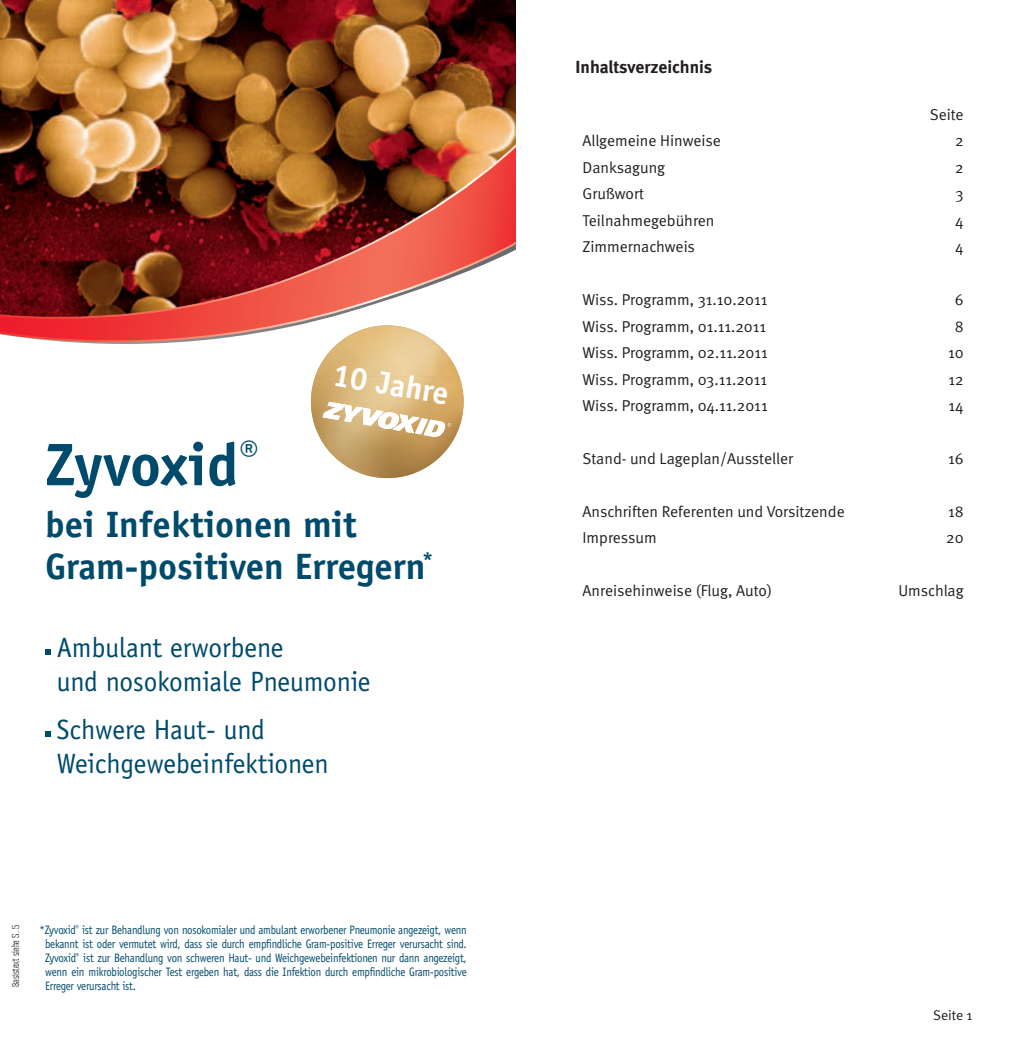
<style>
.page{position:relative;width:1032px;height:1042px;background:#fff}
.page>*{position:absolute;margin:0;border:0;box-sizing:border-box;transform-origin:0 0}
.t1{font:700 60.2px "Officina Sans";letter-spacing:-.01em;color:#004b6c}
.t2{font:700 36.75px/42px "Officina Sans";color:#004b6c}
.t3{font:700 31.68px "Officina Sans";color:#fff}
.t4{font:28px/33.6px "Officina Sans";color:#004b6c}
.t5{font:700 17.5px "Meta";color:#231f20}
.t6{font:15.75px "Meta Normal";color:#231f20}
.t7{font:14px "Meta Normal";color:#231f20}
.t8{font:12.25px/14px "Officina Sans";letter-spacing:-.02em;color:#004b6c;text-align:justify;scale:.88 1}
.t9{font:300 10.5px "Offline";color:#231f20}
</style>
<div class="page">
<img style="left:315px;top:360px;width:144px;height:16px">
<img style="left:311px;top:376px;width:153px;height:51px">
<img style="left:315px;top:427px;width:144px;height:51px">
<svg style="left:322px;top:402px;width:129px;height:40px"></svg>
<svg style="left:45px;top:649px;width:6px;height:5px"></svg>
<svg style="left:45px;top:731px;width:6px;height:5px"></svg>
<img style="left:0;top:0;width:516px;height:127px">
<svg style="left:0;top:127px;width:516px;height:233px;background:#a75e4b"></svg>
<h3 class="t3" style="left:336px;top:354px;width:119px;rotate:10deg">10 Jahre</h3>
<h1 class="t1" style="left:45px;top:427px;width:214px">Zyvoxid<sup>®</sup></h1>
<h2 class="t2" style="left:45px;top:503px;width:390px">bei Infektionen mit<br>Gram-positiven Erregern<sup>*</sup></h2>
<h3 class="t4" style="left:57px;top:631px;width:315px">Ambulant erworbene<br>und nosokomiale Pneumonie</h3>
<h3 class="t4" style="left:57px;top:713px;width:273px">Schwere Haut- und<br>Weichgewebeinfektionen</h3>
<p class="t9" style="left:10px;top:987px;width:64px;rotate:-90deg">Basistext siehe S. 5</p>
<p class="t8" style="left:45px;top:923px;width:481px;text-indent:-5px">*Zyvoxid<sup>®</sup> ist zur Behandlung von nosokomialer und ambulant erworbener Pneumonie angezeigt, wenn bekannt ist oder vermutet wird, dass sie durch empfindliche Gram-positive Erreger verursacht sind.<br>Zyvoxid<sup>®</sup> ist zur Behandlung von schweren Haut- und Weichgewebeinfektionen nur dann angezeigt, wenn ein mikrobiologischer Test ergeben hat, dass die Infektion durch empfindliche Gram-positive Erreger verursacht ist.</p>
<h3 class="t5" style="left:575px;top:57px;width:138px">Inhaltsverzeichnis</h3>
<p class="t6" style="left:930px;top:105px;width:35px">Seite</p>
<p class="t6" style="left:582px;top:132px;width:140px">Allgemeine Hinweise</p>
<p class="t6" style="left:955px;top:132px;width:10px">2</p>
<p class="t6" style="left:582px;top:158px;width:84px">Danksagung</p>
<p class="t6" style="left:955px;top:158px;width:10px">2</p>
<p class="t6" style="left:582px;top:185px;width:63px">Grußwort</p>
<p class="t6" style="left:955px;top:185px;width:10px">3</p>
<p class="t6" style="left:582px;top:211px;width:134px">Teilnahmegebühren</p>
<p class="t6" style="left:955px;top:211px;width:10px">4</p>
<p class="t6" style="left:582px;top:237px;width:114px">Zimmernachweis</p>
<p class="t6" style="left:955px;top:237px;width:10px">4</p>
<p class="t6" style="left:582px;top:290px;width:186px">Wiss. Programm, 31.10.2011</p>
<p class="t6" style="left:955px;top:290px;width:10px">6</p>
<p class="t6" style="left:582px;top:317px;width:185px">Wiss. Programm, 01.11.2011</p>
<p class="t6" style="left:955px;top:317px;width:10px">8</p>
<p class="t6" style="left:582px;top:343px;width:187px">Wiss. Programm, 02.11.2011</p>
<p class="t6" style="left:948px;top:343px;width:17px">10</p>
<p class="t6" style="left:582px;top:370px;width:186px">Wiss. Programm, 03.11.2011</p>
<p class="t6" style="left:948px;top:370px;width:17px">12</p>
<p class="t6" style="left:582px;top:396px;width:187px">Wiss. Programm, 04.11.2011</p>
<p class="t6" style="left:948px;top:396px;width:17px">14</p>
<p class="t6" style="left:582px;top:449px;width:212px">Stand- und Lageplan/Aussteller</p>
<p class="t6" style="left:948px;top:449px;width:17px">16</p>
<p class="t6" style="left:582px;top:502px;width:264px">Anschriften Referenten und Vorsitzende</p>
<p class="t6" style="left:948px;top:502px;width:17px">18</p>
<p class="t6" style="left:582px;top:529px;width:76px">Impressum</p>
<p class="t6" style="left:946px;top:529px;width:19px">20</p>
<p class="t6" style="left:582px;top:582px;width:191px">Anreisehinweise (Flug, Auto)</p>
<p class="t6" style="left:898px;top:582px;width:67px">Umschlag</p>
<p class="t7" style="left:933px;top:1006px;width:41px">Seite 1</p>
</div>
